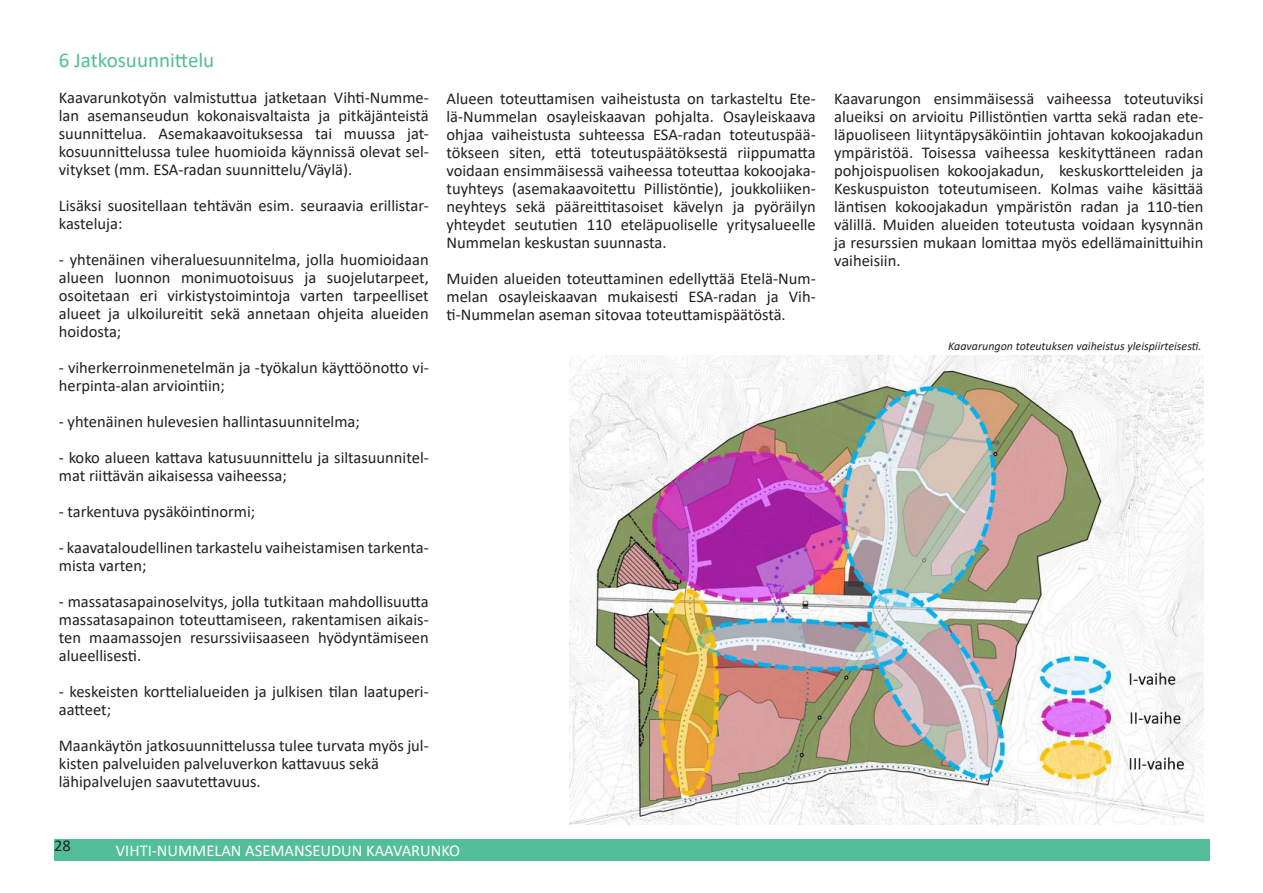
<style>
.page{position:relative;width:1263px;height:893px;background:#fff}
.page>*{position:absolute;margin:0;border:0;box-sizing:border-box;transform-origin:0 0}
.Otsikko1{font:21px "Calibri";color:#52be9a}
.Leipateksti{font:16.5px/18px "Calibri";color:#231f20;text-align:justify}
.t1{font:16.5px "Calibri";color:#fff}
.Kuvateksti{font:italic 12px "Calibri";color:#231f20}
</style>
<div class="page">
<div style="left:54px;top:839px;width:1156px;height:21px;background:#52be9a"></div>
<img style="left:570px;top:355px;width:633px;height:470px">
<p class="Otsikko1" style="left:59px;top:45px;width:157px">6 Jatkosuunnittelu</p>
<p class="Leipateksti" style="left:59px;top:88px;width:371px">Kaavarunkotyön valmistuttua jatketaan Vihti-Numme&shy;lan asemanseudun kokonaisvaltaista ja pitkäjänteistä suunnittelua. Asemakaavoituksessa tai muussa jat&shy;kosuunnittelussa tulee huomioida käynnissä olevat sel&shy;vitykset (mm. ESA-radan suunnittelu/Väylä).</p>
<p class="Leipateksti" style="left:59px;top:196px;width:371px">Lisäksi suositellaan tehtävän esim. seuraavia erillistar&shy;kasteluja:</p>
<p class="Leipateksti" style="left:59px;top:250px;width:371px">- yhtenäinen viheraluesuunnitelma, jolla huomioidaan alueen luonnon monimuotoisuus ja suojelutarpeet, osoitetaan eri virkistystoimintoja varten tarpeelliset alueet ja ulkoilureitit sekä annetaan ohjeita alueiden hoidosta;</p>
<p class="Leipateksti" style="left:59px;top:358px;width:371px">- viherkerroinmenetelmän ja -työkalun käyttöönotto vi&shy;herpinta-alan arviointiin;</p>
<p class="Leipateksti" style="left:59px;top:412px;width:303px">- yhtenäinen hulevesien hallintasuunnitelma;</p>
<p class="Leipateksti" style="left:59px;top:448px;width:371px">- koko alueen kattava katusuunnittelu ja siltasuunnitel&shy;mat riittävän aikaisessa vaiheessa;</p>
<p class="Leipateksti" style="left:59px;top:502px;width:198px">- tarkentuva pysäköintinormi;</p>
<p class="Leipateksti" style="left:59px;top:538px;width:371px">- kaavataloudellinen tarkastelu vaiheistamisen tarkenta&shy;mista varten;</p>
<p class="Leipateksti" style="left:59px;top:592px;width:371px">- massatasapainoselvitys, jolla tutkitaan mahdollisuutta massatasapainon toteuttamiseen, rakentamisen aikais&shy;ten maamassojen resurssiviisaaseen hyödyntämiseen alueellisesti.</p>
<p class="Leipateksti" style="left:59px;top:682px;width:371px">- keskeisten korttelialueiden ja julkisen tilan laatuperi&shy;aatteet;</p>
<p class="Leipateksti" style="left:59px;top:736px;width:371px">Maankäytön jatkosuunnittelussa tulee turvata myös jul&shy;kisten palveluiden palveluverkon kattavuus sekä</p>
<p class="Leipateksti" style="left:59px;top:772px;width:203px">lähipalvelujen saavutettavuus.</p>
<p class="Leipateksti" style="left:446px;top:89px;width:371px">Alueen toteuttamisen vaiheistusta on tarkasteltu Ete&shy;lä-Nummelan osayleiskaavan pohjalta. Osayleiskaava ohjaa vaiheistusta suhteessa ESA-radan toteutuspää&shy;tökseen siten, että toteutuspäätöksestä riippumatta voidaan ensimmäisessä vaiheessa toteuttaa kokoojaka&shy;tuyhteys (asemakaavoitettu Pillistöntie), joukkoliiken&shy;neyhteys sekä pääreittitasoiset kävelyn ja pyöräilyn yhteydet seututien 110 eteläpuoliselle yritysalueelle Nummelan keskustan suunnasta.</p>
<p class="Leipateksti" style="left:446px;top:269px;width:371px">Muiden alueiden toteuttaminen edellyttää Etelä-Num&shy;melan osayleiskaavan mukaisesti ESA-radan ja Vih&shy;ti-Nummelan aseman sitovaa toteuttamispäätöstä.</p>
<p class="Leipateksti" style="left:834px;top:89px;width:371px">Kaavarungon ensimmäisessä vaiheessa toteutuviksi alueiksi on arvioitu Pillistöntien vartta sekä radan ete&shy;läpuoliseen liityntäpysäköintiin johtavan kokoojakadun ympäristöä. Toisessa vaiheessa keskityttäneen radan pohjoispuolisen kokoojakadun, keskuskortteleiden ja Keskuspuiston toteutumiseen. Kolmas vaihe käsittää läntisen kokoojakadun ympäristön radan ja 110-tien välillä. Muiden alueiden toteutusta voidaan kysynnän ja resurssien mukaan lomittaa myös edellämainittuihin vaiheisiin.</p>
<p class="Kuvateksti" style="left:948px;top:337px;width:255px">Kaavarungon toteutuksen vaiheistus yleispiirteisesti.</p>
<p class="Leipateksti" style="left:54px;top:836px;width:18px">28</p>
<p class="t1" style="left:116px;top:839px;width:346px">VIHTI-NUMMELAN ASEMANSEUDUN KAAVARUNKO</p>
</div>
